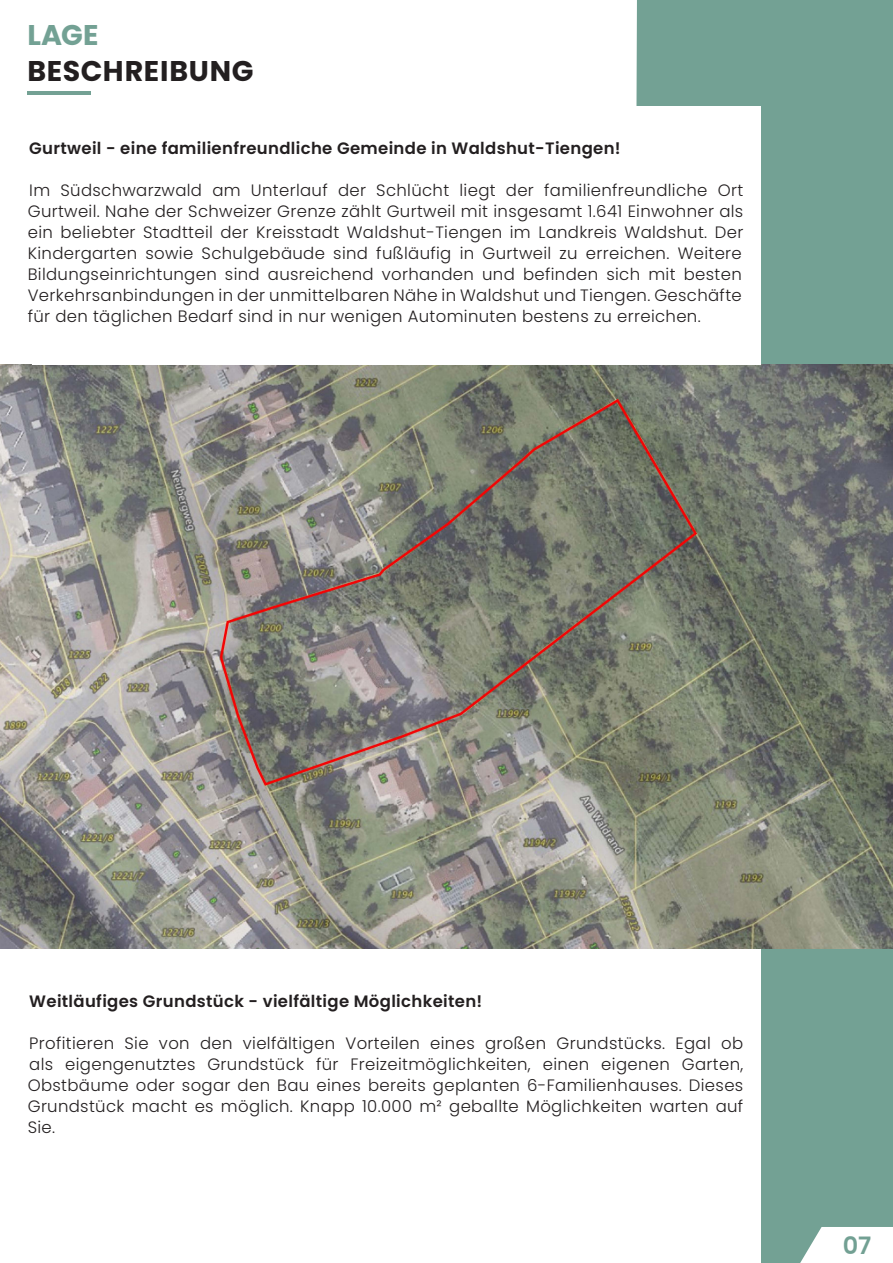
<style>
.page{position:relative;width:893px;height:1263px;background:#fff}
.page>*{position:absolute;margin:0;border:0;box-sizing:border-box;transform-origin:0 0}
.t1{font:700 28.5px "Poppins";letter-spacing:.025em;color:#231f20}
.t2{font:700 28.5px "Poppins";color:#73a194}
.t3{font:600 24px "Poppins";color:#72a093}
.t4{font:300 16.5px/21px "Poppins";letter-spacing:.02em;color:#231f20;text-align:justify}
.t5{font:600 16.5px "Poppins";letter-spacing:.02em;color:#231f20}
</style>
<div class="page">
<div style="left:632px;top:0;width:261px;height:1263px;background:#73a194"></div>
<img style="left:0;top:364px;width:893px;height:584px">
<div style="left:33px;top:106px;width:728px;height:258px;background:#fff"></div>
<svg style="left:800px;top:1227px;width:93px;height:36px"></svg>
<hr style="left:27px;top:91px;width:64px;height:4px;background:#73a194">
<div style="left:33px;top:949px;width:728px;height:314px;background:#fff"></div>
<p class="t2" style="left:27px;top:18px;width:73px">LAGE</p>
<p class="t1" style="left:27px;top:54px;width:228px">BESCHREIBUNG</p>
<p class="t5" style="left:29px;top:139px;width:593px">Gurtweil - eine familienfreundliche Gemeinde in Waldshut-Tiengen!</p>
<p class="t4" style="left:28px;top:180px;width:717px">Im Südschwarzwald am Unterlauf der Schlücht liegt der familienfreundliche Ort Gurtweil. Nahe der Schweizer Grenze zählt Gurtweil mit insgesamt 1.641 Einwohner als ein beliebter Stadtteil der Kreisstadt Waldshut-Tiengen im Landkreis Waldshut. Der Kindergarten sowie Schulgebäude sind fußläufig in Gurtweil zu erreichen. Weitere Bildungseinrichtungen sind ausreichend vorhanden und befinden sich mit besten Verkehrsanbindungen in der unmittelbaren Nähe in Waldshut und Tiengen. Geschäfte für den täglichen Bedarf sind in nur wenigen Autominuten bestens zu erreichen.</p>
<p class="t5" style="left:29px;top:992px;width:455px">Weitläufiges Grundstück - vielfältige Möglichkeiten!</p>
<p class="t4" style="left:28px;top:1033px;width:717px">Profitieren Sie von den vielfältigen Vorteilen eines großen Grundstücks. Egal ob als eigengenutztes Grundstück für Freizeitmöglichkeiten, einen eigenen Garten, Obstbäume oder sogar den Bau eines bereits geplanten 6-Familienhauses. Dieses Grundstück macht es möglich. Knapp 10.000 m² geballte Möglichkeiten warten auf Sie.</p>
<p class="t3" style="left:843px;top:1231px;width:30px">07</p>
</div>
